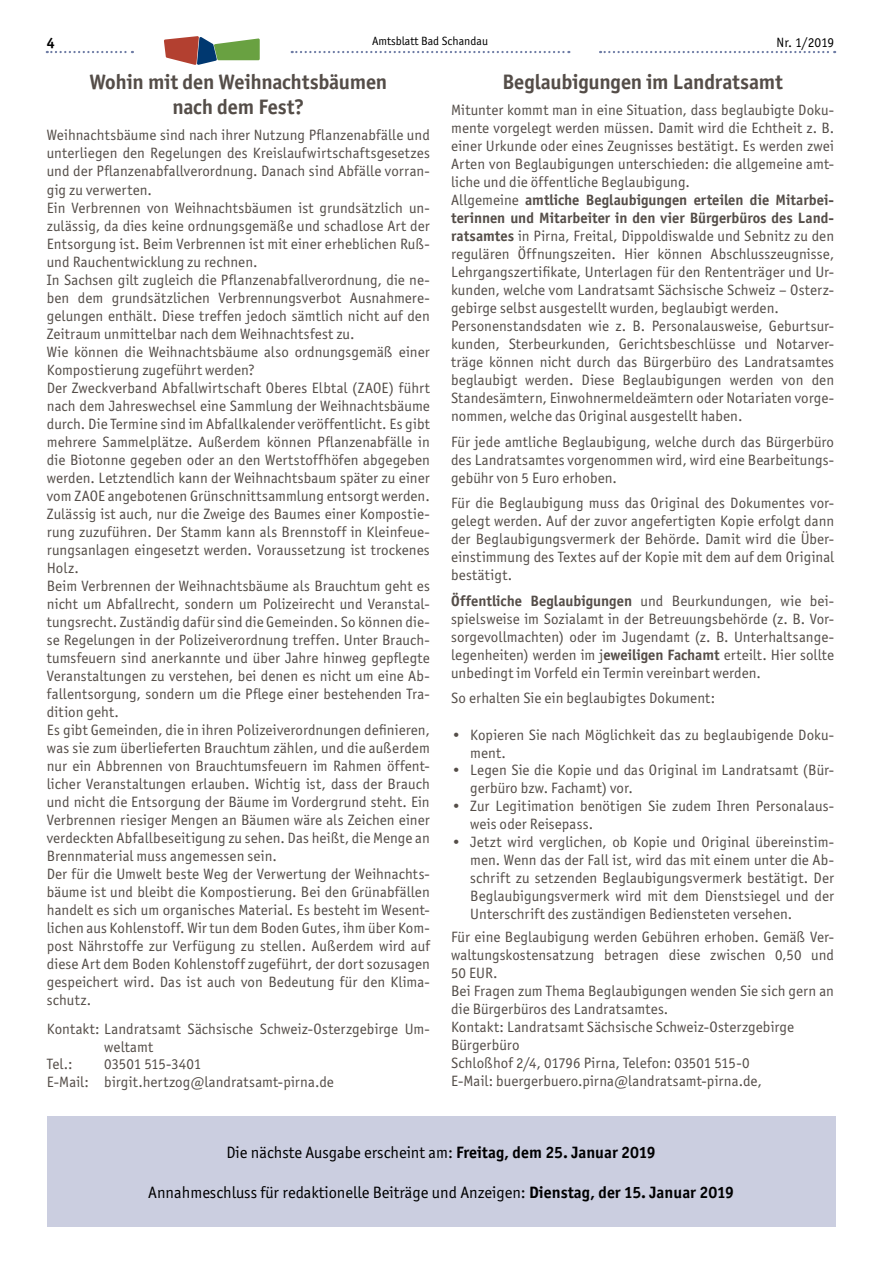
<style>
.page{position:relative;width:881px;height:1263px;background:#fff}
.page>*{position:absolute;margin:0;border:0;box-sizing:border-box;transform-origin:0 0}
.t1{font:700 21px/25.2px "Officina San ITC";letter-spacing:-.01em;color:#544d48;text-align:center}
.t2{font:16.5px "Officina San ITC";color:#000}
.t3{font:15px/18px "Officina San ITC";letter-spacing:.005em;color:#544d48}
.t4{font:700 15px "Officina San ITC";color:#000}
.t5{font:13.5px "Officina San ITC";letter-spacing:-.01em;color:#000}
.t6{font:12px "Officina San ITC";color:#000}
.s1{font-weight:700}
</style>
<div class="page">
<svg style="left:291px;top:51px;width:278px;height:2px"></svg>
<svg style="left:47px;top:51px;width:86px;height:2px"></svg>
<svg style="left:600px;top:51px;width:234px;height:2px"></svg>
<svg style="left:164px;top:36px;width:95px;height:29px"></svg>
<div style="left:47px;top:1117px;width:788px;height:110px;background:#cbcee0"></div>
<p class="t4" style="left:47px;top:34px;width:10px">4</p>
<p class="t6" style="left:372px;top:34px;width:117px">Amtsblatt Bad Schandau</p>
<p class="t5" style="left:776px;top:34px;width:59px">Nr. 1/2019</p>
<h1 class="t1" style="left:502px;top:69px;width:282px">Beglaubigungen im Landratsamt</h1>
<p class="t3" style="left:451px;top:101px;width:384px">Mitunter kommt man in eine Situation, dass beglaubigte Doku&shy;mente vorgelegt werden müssen. Damit wird die Echtheit z. B. einer Urkunde oder eines Zeugnisses bestätigt. Es werden zwei Arten von Beglaubigungen unterschieden: die allgemeine amt&shy;liche und die öffentliche Beglaubigung.<br>Allgemeine <span class="s1">amtliche Beglaubigungen erteilen die Mitarbei&shy;terinnen und Mitarbeiter in den vier Bürgerbüros des Land&shy;ratsamtes</span> in Pirna, Freital, Dippoldiswalde und Sebnitz zu den regulären Öffnungszeiten. Hier können Abschlusszeugnisse, Lehrgangszertifikate, Unterlagen für den Rententräger und Ur&shy;kunden, welche vom Landratsamt Sächsische Schweiz – Osterz&shy;gebirge selbst ausgestellt wurden, beglaubigt werden.<br>Personenstandsdaten wie z. B. Personalausweise, Geburtsur&shy;kunden, Sterbeurkunden, Gerichtsbeschlüsse und Notarver&shy;träge können nicht durch das Bürgerbüro des Landratsamtes beglaubigt werden. Diese Beglaubigungen werden von den Standesämtern, Einwohnermeldeämtern oder Notariaten vorge&shy;nommen, welche das Original ausgestellt haben.</p>
<p class="t3" style="left:451px;top:433px;width:384px;text-align:justify">Für jede amtliche Beglaubigung, welche durch das Bürgerbüro des Landratsamtes vorgenommen wird, wird eine Bearbeitungs&shy;gebühr von 5 Euro erhoben.</p>
<p class="t3" style="left:451px;top:494px;width:384px;text-align:justify">Für die Beglaubigung muss das Original des Dokumentes vor&shy;gelegt werden. Auf der zuvor angefertigten Kopie erfolgt dann der Beglaubigungsvermerk der Behörde. Damit wird die Über&shy;einstimmung des Textes auf der Kopie mit dem auf dem Original bestätigt.</p>
<p class="t3" style="left:451px;top:592px;width:384px;text-align:justify"><span class="s1">Öffentliche Beglaubigungen</span> und Beurkundungen, wie bei&shy;spielsweise im Sozialamt in der Betreuungsbehörde (z. B. Vor&shy;sorgevollmachten) oder im Jugendamt (z. B. Unterhaltsange&shy;legenheiten) werden im j<span class="s1">eweiligen Fachamt</span> erteilt. Hier sollte unbedingt im Vorfeld ein Termin vereinbart werden.</p>
<p class="t3" style="left:451px;top:689px;width:265px">So erhalten Sie ein beglaubigtes Dokument:</p>
<p class="t3" style="left:470px;top:726px;width:365px;text-indent:-19px">• Kopieren Sie nach Möglichkeit das zu beglaubigende Doku&shy;ment.</p>
<p class="t3" style="left:470px;top:761px;width:365px;text-indent:-19px">• Legen Sie die Kopie und das Original im Landratsamt (Bür&shy;gerbüro bzw. Fachamt) vor.</p>
<p class="t3" style="left:470px;top:797px;width:365px;text-indent:-19px">• Zur Legitimation benötigen Sie zudem Ihren Personalaus&shy;weis oder Reisepass.</p>
<p class="t3" style="left:470px;top:832px;width:365px;text-align:justify;text-indent:-19px">• Jetzt wird verglichen, ob Kopie und Original übereinstim&shy;men. Wenn das der Fall ist, wird das mit einem unter die Ab&shy;schrift zu setzenden Beglaubigungsvermerk bestätigt. Der Beglaubigungsvermerk wird mit dem Dienstsiegel und der Unterschrift des zuständigen Bediensteten versehen.</p>
<p class="t3" style="left:451px;top:928px;width:384px">Für eine Beglaubigung werden Gebühren erhoben. Gemäß Ver&shy;waltungskostensatzung betragen diese zwischen 0,50 und 50 EUR.<br>Bei Fragen zum Thema Beglaubigungen wenden Sie sich gern an die Bürgerbüros des Landratsamtes.<br>Kontakt: Landratsamt Sächsische Schweiz-Osterzgebirge Bürgerbüro<br>Schloßhof 2/4, 01796 Pirna, Telefon: 03501 515-0<br>E-Mail: buergerbuero.pirna@landratsamt-pirna.de,</p>
<h1 class="t1" style="left:89px;top:69px;width:299px">Wohin mit den Weihnachtsbäumen nach dem Fest?</h1>
<p class="t3" style="left:47px;top:126px;width:384px">Weihnachtsbäume sind nach ihrer Nutzung Pflanzenabfälle und unterliegen den Regelungen des Kreislaufwirtschaftsgesetzes und der Pflanzenabfallverordnung. Danach sind Abfälle vorran&shy;gig zu verwerten.<br>Ein Verbrennen von Weihnachtsbäumen ist grundsätzlich un&shy;zulässig, da dies keine ordnungsgemäße und schadlose Art der Entsorgung ist. Beim Verbrennen ist mit einer erheblichen Ruß&shy;und Rauchentwicklung zu rechnen.<br>In Sachsen gilt zugleich die Pflanzenabfallverordnung, die ne&shy;ben dem grundsätzlichen Verbrennungsverbot Ausnahmere&shy;gelungen enthält. Diese treffen jedoch sämtlich nicht auf den Zeitraum unmittelbar nach dem Weihnachtsfest zu.<br>Wie können die Weihnachtsbäume also ordnungsgemäß einer Kompostierung zugeführt werden?<br>Der Zweckverband Abfallwirtschaft Oberes Elbtal (ZAOE) führt nach dem Jahreswechsel eine Sammlung der Weihnachtsbäume durch. Die Termine sind im Abfallkalender veröffentlicht. Es gibt mehrere Sammelplätze. Außerdem können Pflanzenabfälle in die Biotonne gegeben oder an den Wertstoffhöfen abgegeben werden. Letztendlich kann der Weihnachtsbaum später zu einer vom ZAOE angebotenen Grünschnittsammlung entsorgt werden.<br>Zulässig ist auch, nur die Zweige des Baumes einer Kompostie&shy;rung zuzuführen. Der Stamm kann als Brennstoff in Kleinfeue&shy;rungsanlagen eingesetzt werden. Voraussetzung ist trockenes Holz.<br>Beim Verbrennen der Weihnachtsbäume als Brauchtum geht es nicht um Abfallrecht, sondern um Polizeirecht und Veranstal&shy;tungsrecht. Zuständig dafür sind die Gemeinden. So können die&shy;se Regelungen in der Polizeiverordnung treffen. Unter Brauch&shy;tumsfeuern sind anerkannte und über Jahre hinweg gepflegte Veranstaltungen zu verstehen, bei denen es nicht um eine Ab&shy;fallentsorgung, sondern um die Pflege einer bestehenden Tra&shy;dition geht.<br>Es gibt Gemeinden, die in ihren Polizeiverordnungen definieren, was sie zum überlieferten Brauchtum zählen, und die außerdem nur ein Abbrennen von Brauchtumsfeuern im Rahmen öffent&shy;licher Veranstaltungen erlauben. Wichtig ist, dass der Brauch und nicht die Entsorgung der Bäume im Vordergrund steht. Ein Verbrennen riesiger Mengen an Bäumen wäre als Zeichen einer verdeckten Abfallbeseitigung zu sehen. Das heißt, die Menge an Brennmaterial muss angemessen sein.<br>Der für die Umwelt beste Weg der Verwertung der Weihnachts&shy;bäume ist und bleibt die Kompostierung. Bei den Grünabfällen handelt es sich um organisches Material. Es besteht im Wesent&shy;lichen aus Kohlenstoff. Wir tun dem Boden Gutes, ihm über Kom&shy;post Nährstoffe zur Verfügung zu stellen. Außerdem wird auf diese Art dem Boden Kohlenstoff zugeführt, der dort sozusagen gespeichert wird. Das ist auch von Bedeutung für den Klima&shy;schutz.</p>
<p class="t3" style="left:47px;top:1019px;width:384px">Kontakt: Landratsamt Sächsische Schweiz-Osterzgebirge Um-</p>
<p class="t3" style="left:104px;top:1037px;width:50px">weltamt</p>
<p class="t3" style="left:47px;top:1055px;width:27px">Tel.:</p>
<p class="t3" style="left:47px;top:1055px;width:288px;line-height:17.5px;text-indent:57px">03501 515-3401<br>E-Mail: birgit.hertzog@landratsamt-pirna.de</p>
<p class="t2" style="left:226px;top:1143px;width:430px">Die nächste Ausgabe erscheint am: <span class="s1">Freitag, dem 25. Januar 2019</span></p>
<p class="t2" style="left:148px;top:1183px;width:587px">Annahmeschluss für redaktionelle Beiträge und Anzeigen: <span class="s1">Dienstag, der 15. Januar 2019</span></p>
</div>
